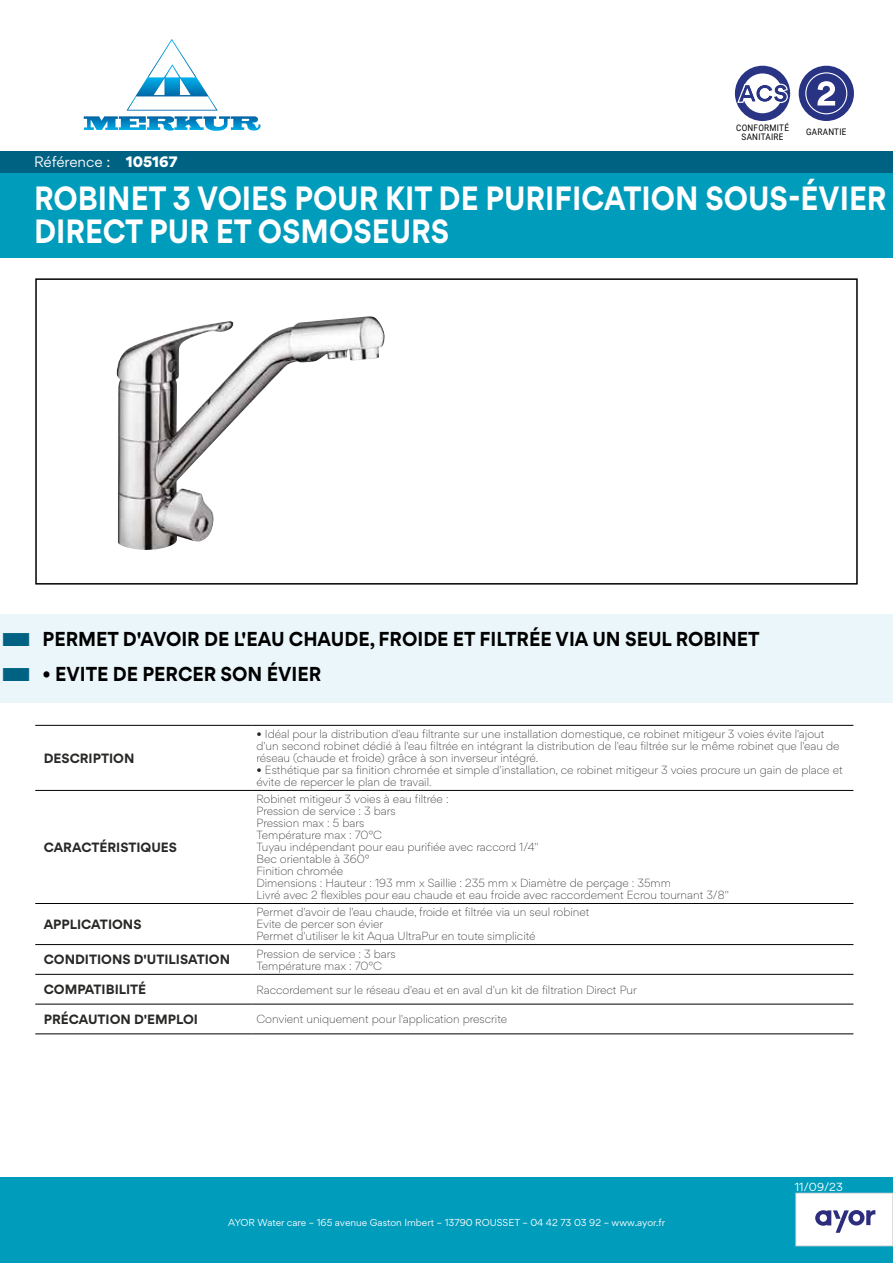
<style>
.page{position:relative;width:893px;height:1263px;background:#fff}
.page>*{position:absolute;margin:0;border:0;box-sizing:border-box;transform-origin:0 0}
.t1{font:700 30px/33px "Gordita";color:#fff;scale:.9 1}
.t2{font:700 18px "Gordita";color:#000;scale:.95 1}
.t3{font:13.5px "Gordita";letter-spacing:-.005em;color:#fff}
.t4{font:700 12px "Gordita";color:#282827}
.t5{font:300 10.5px/12px "Gordita";color:#282827}
.t6{font:10.5px "Gordita";color:#fff}
.t7{font:9px "Gordita";color:#fff}
.t8{font:9px/9px "Roboto";letter-spacing:.035em;color:#000;text-align:center;scale:.9 1}
.s1{font-weight:900}
</style>
<div class="page">
<div style="left:0;top:1178px;width:893px;height:85px;background:#009cbc"></div>
<div style="left:796px;top:1193px;width:97px;height:53px;background:#fff"></div>
<div style="left:795px;top:1193px;width:98px;height:53px;border:1px solid #dadada"></div>
<img style="left:116px;top:316px;width:269px;height:234px">
<div style="left:0;top:172px;width:893px;height:85px;background:#009cbc"></div>
<div style="left:735px;top:66px;width:55px;height:55px;background:#293584;border-radius:50%"></div>
<div style="left:743px;top:73px;width:39px;height:40px;background:#fff;border-radius:50%"></div>
<svg style="left:737px;top:84px;width:51px;height:19px"></svg>
<div style="left:799px;top:66px;width:55px;height:55px;background:#293384;border-radius:50%"></div>
<svg style="left:805px;top:72px;width:42px;height:42px"></svg>
<div style="left:35px;top:278px;width:823px;height:307px;border:2px solid #000"></div>
<div style="left:0;top:614px;width:893px;height:54px;background:#eaf6fa"></div>
<div style="left:0;top:649px;width:893px;height:54px;background:#eaf6fa"></div>
<svg style="left:815px;top:1210px;width:60px;height:23px"></svg>
<svg style="left:83px;top:39px;width:177px;height:92px"></svg>
<div style="left:0;top:151px;width:893px;height:21px;background:#006282"></div>
<hr style="left:35px;top:725px;width:217px;height:1px;background:#000">
<hr style="left:252px;top:725px;width:601px;height:1px;background:#000">
<hr style="left:35px;top:790px;width:217px;height:1px;background:#000">
<hr style="left:252px;top:790px;width:601px;height:1px;background:#000">
<hr style="left:35px;top:903px;width:217px;height:1px;background:#000">
<hr style="left:252px;top:903px;width:601px;height:1px;background:#000">
<hr style="left:35px;top:944px;width:217px;height:1px;background:#000">
<hr style="left:252px;top:944px;width:601px;height:1px;background:#000">
<hr style="left:35px;top:974px;width:217px;height:1px;background:#000">
<hr style="left:252px;top:974px;width:601px;height:1px;background:#000">
<hr style="left:35px;top:1004px;width:217px;height:1px;background:#000">
<hr style="left:252px;top:1004px;width:601px;height:1px;background:#000">
<hr style="left:35px;top:1033px;width:217px;height:1px;background:#000">
<hr style="left:252px;top:1033px;width:601px;height:1px;background:#000">
<p class="t3" style="left:34px;top:152px;width:145px">Référence : <span class="s1">105167</span></p>
<p class="t8" style="left:736px;top:122px;width:60px">CONFORMITÉ<br>SANITAIRE</p>
<p class="t8" style="left:806px;top:127px;width:46px">GARANTIE</p>
<h1 class="t1" style="left:34px;top:182px;width:949px">ROBINET 3 VOIES POUR KIT DE PURIFICATION SOUS-ÉVIER<br>DIRECT PUR ET OSMOSEURS</h1>
<h2 class="t2" style="left:43px;top:625px;width:756px">PERMET D'AVOIR DE L'EAU CHAUDE, FROIDE ET FILTRÉE VIA UN SEUL ROBINET</h2>
<h2 class="t2" style="left:43px;top:660px;width:295px">• EVITE DE PERCER SON ÉVIER</h2>
<p class="t4" style="left:44px;top:748px;width:92px">DESCRIPTION</p>
<p class="t4" style="left:44px;top:838px;width:135px">CARACTÉRISTIQUES</p>
<p class="t5" style="left:256px;top:728px;width:585px">• Idéal pour la distribution d'eau filtrante sur une installation domestique, ce robinet mitigeur 3 voies évite l'ajout d'un second robinet dédié à l'eau filtrée en intégrant la distribution de l'eau filtrée sur le même robinet que l'eau de réseau (chaude et froide) grâce à son inverseur intégré.</p>
<p class="t5" style="left:256px;top:764px;width:588px">• Esthétique par sa finition chromée et simple d'installation, ce robinet mitigeur 3 voies procure un gain de place et évite de repercer le plan de travail.</p>
<p class="t5" style="left:256px;top:793px;width:474px">Robinet mitigeur 3 voies à eau filtrée :<br>Pression de service : 3 bars<br>Pression max : 5 bars<br>Température max : 70°C<br>Tuyau indépendant pour eau purifiée avec raccord 1/4''<br>Bec orientable à 360°<br>Finition chromée<br>Dimensions : Hauteur : 193 mm x Saillie : 235 mm x Diamètre de perçage : 35mm<br>Livré avec 2 flexibles pour eau chaude et eau froide avec raccordement Ecrou tournant 3/8''</p>
<p class="t4" style="left:44px;top:915px;width:99px">APPLICATIONS</p>
<p class="t5" style="left:256px;top:906px;width:334px">Permet d'avoir de l'eau chaude, froide et filtrée via un seul robinet<br>Evite de percer son évier<br>Permet d'utiliser le kit Aqua UltraPur en toute simplicité</p>
<p class="t4" style="left:44px;top:950px;width:188px">CONDITIONS D'UTILISATION</p>
<p class="t5" style="left:256px;top:947px;width:141px">Pression de service : 3 bars<br>Température max : 70°C</p>
<p class="t4" style="left:44px;top:980px;width:104px">COMPATIBILITÉ</p>
<p class="t5" style="left:256px;top:983px;width:382px">Raccordement sur le réseau d'eau et en aval d'un kit de filtration Direct Pur</p>
<p class="t4" style="left:44px;top:1010px;width:156px">PRÉCAUTION D'EMPLOI</p>
<p class="t5" style="left:256px;top:1013px;width:252px">Convient uniquement pour l'application prescrite</p>
<p class="t7" style="left:228px;top:1216px;width:438px">AYOR Water care – 165 avenue Gaston Imbert – 13790 ROUSSET – 04 42 73 03 92 – www.ayor.fr</p>
<p class="t6" style="left:795px;top:1179px;width:50px">11/09/23</p>
</div>
